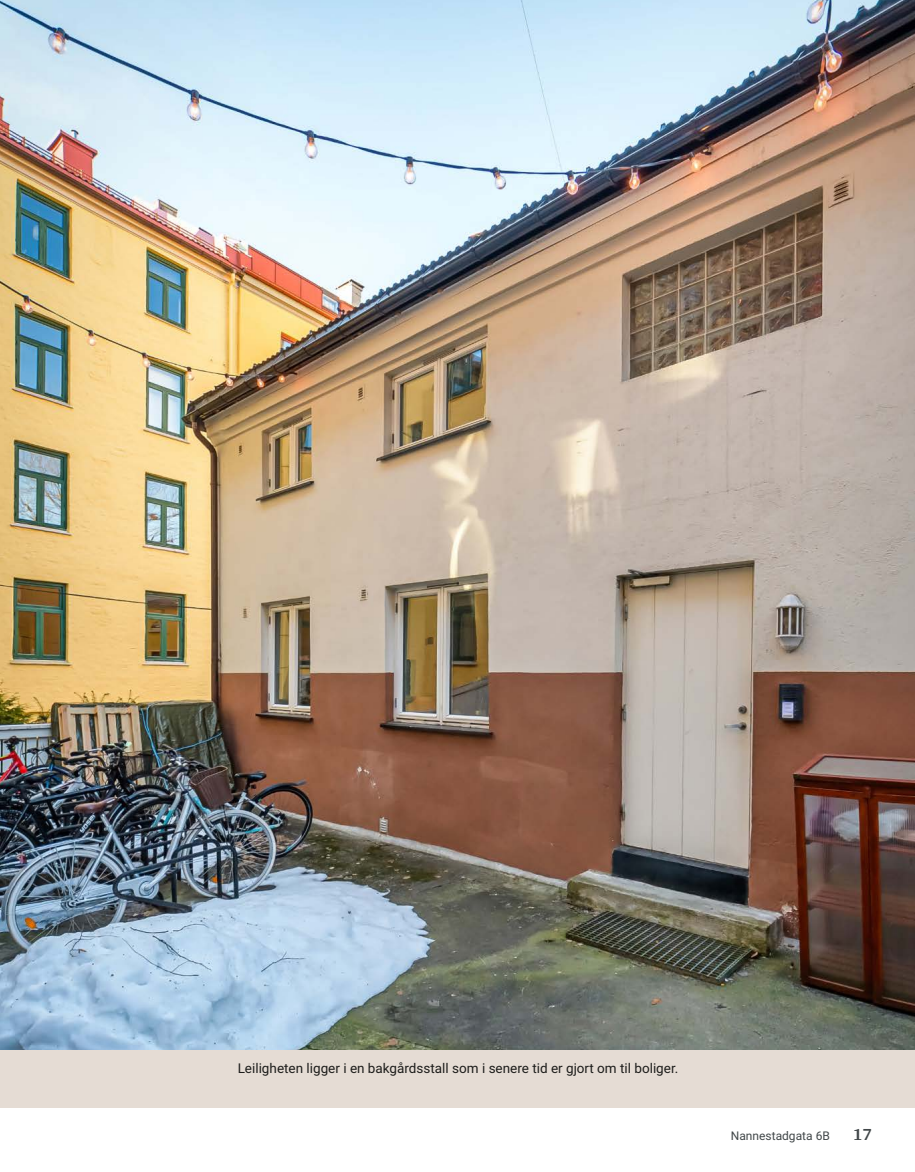
<style>
.page{position:relative;width:915px;height:1172px;background:#fff}
.page>*{position:absolute;margin:0;border:0;box-sizing:border-box;transform-origin:0 0}
.t1{font:700 18px "Arya";color:#414749}
.t2{font:13.5px "Roboto Vitec";color:#1d1d1b}
.t3{font:12px "Roboto Vitec";color:#414749}
</style>
<div class="page">
<img style="left:0;top:0;width:914px;height:1050px">
<div style="left:0;top:1050px;width:914px;height:58px;background:#e5dcd4"></div>
<p class="t2" style="left:237px;top:1059px;width:442px">Leiligheten ligger i en bakgårdsstall som i senere tid er gjort om til boliger.</p>
<p class="t3" style="left:730px;top:1127px;width:101px">Nannestadgata 6B</p>
<h1 class="t1" style="left:852px;top:1123px;width:21px">17</h1>
</div>
